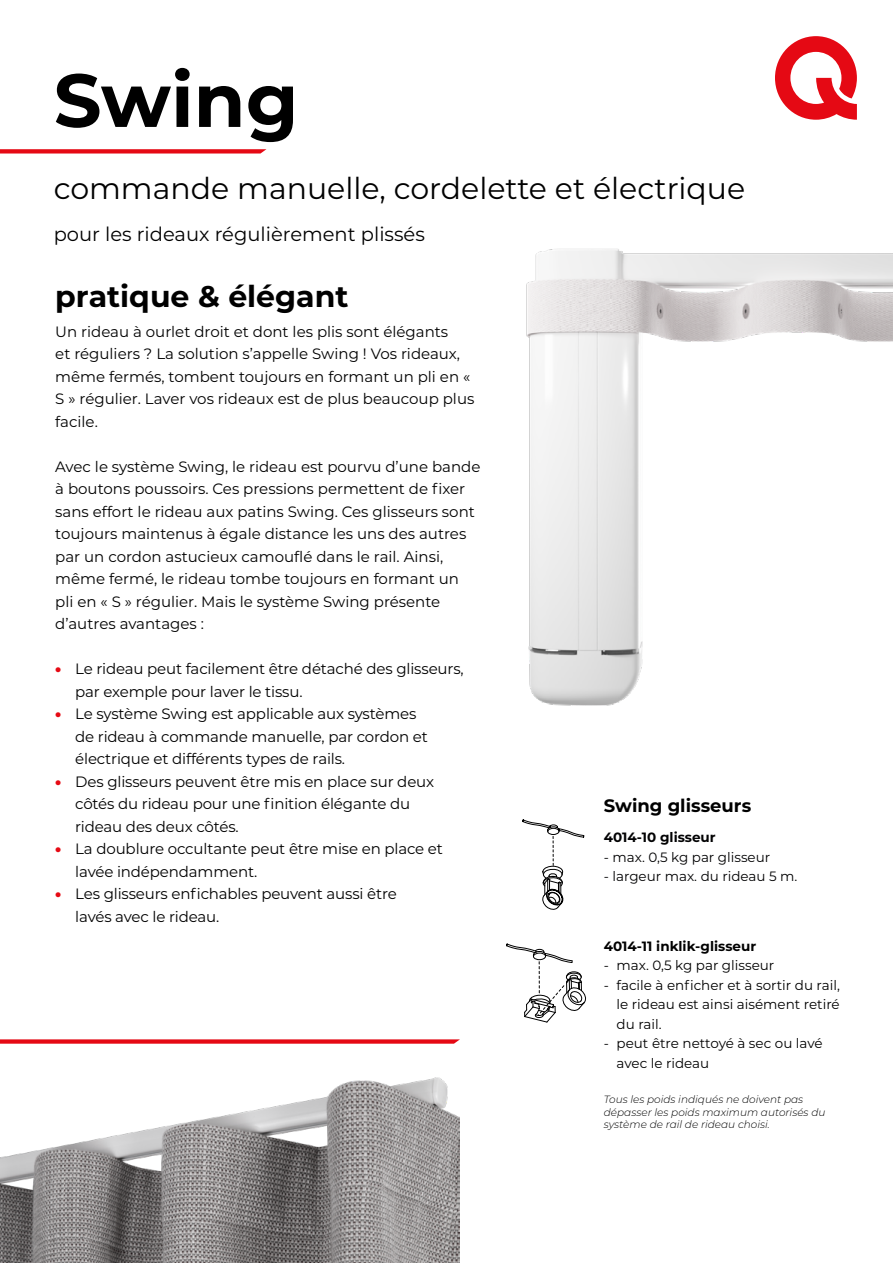
<style>
.page{position:relative;width:893px;height:1263px;background:#fff}
.page>*{position:absolute;margin:0;border:0;box-sizing:border-box;transform-origin:0 0}
.t1{font:700 75px "Montserrat";color:#000}
.t2{font:30px "Montserrat";color:#000}
.t3{font:700 30px "Montserrat";color:#000}
.t4{font:19.5px "Montserrat";color:#000}
.t5{font:700 18px "Montserrat";color:#000}
.t6{font:15px/22.5px "Montserrat";letter-spacing:-.01em;color:#000}
.t7{font:13.5px/19.5px "Montserrat";color:#000;text-align:justify}
.t8{font:13.5px "Montserrat";color:#020203}
.t9{font:700 13.5px "Montserrat";color:#000}
.t10{font:700 13.5px "Montserrat";color:#020203}
.t11{font:italic 300 10.5px/12.6px "Montserrat";color:#000}
.s1{font-weight:900;color:#e60a14}
</style>
<div class="page">
<svg style="left:0;top:1039px;width:460px;height:5px"></svg>
<svg style="left:775px;top:36px;width:82px;height:84px"></svg>
<svg style="left:0;top:149px;width:266px;height:4px"></svg>
<img style="left:0;top:1077px;width:459px;height:186px">
<img style="left:526px;top:248px;width:367px;height:458px">
<svg style="left:522px;top:820px;width:62px;height:90px"></svg>
<svg style="left:506px;top:943px;width:80px;height:79px"></svg>
<h1 class="t1" style="left:54px;top:46px;width:246px">Swing</h1>
<h2 class="t2" style="left:54px;top:168px;width:693px">commande manuelle, cordelette et électrique</h2>
<h3 class="t4" style="left:54px;top:221px;width:373px">pour les rideaux régulièrement plissés</h3>
<h2 class="t3" style="left:55px;top:274px;width:295px">pratique &amp; élégant</h2>
<p class="t6" style="left:55px;top:319px;width:421px">Un rideau à ourlet droit et dont les plis sont élégants<br>et réguliers ? La solution s’appelle Swing ! Vos rideaux, même fermés, tombent toujours en formant un pli en « S » régulier. Laver vos rideaux est de plus beaucoup plus facile.</p>
<p class="t6" style="left:55px;top:454px;width:427px">Avec le système Swing, le rideau est pourvu d’une bande à boutons poussoirs. Ces pressions permettent de fixer sans effort le rideau aux patins Swing. Ces glisseurs sont toujours maintenus à égale distance les uns des autres par un cordon astucieux camouflé dans le rail. Ainsi, même fermé, le rideau tombe toujours en formant un pli en « S » régulier. Mais le système Swing présente d’autres avantages :</p>
<p class="t6" style="left:75px;top:657px;width:390px;text-indent:-20px"><span class="s1">•</span> Le rideau peut facilement être détaché des glisseurs, par exemple pour laver le tissu.</p>
<p class="t6" style="left:75px;top:702px;width:354px;text-indent:-20px"><span class="s1">•</span> Le système Swing est applicable aux systèmes de rideau à commande manuelle, par cordon et électrique et différents types de rails.</p>
<p class="t6" style="left:75px;top:769px;width:360px;text-indent:-20px"><span class="s1">•</span> Des glisseurs peuvent être mis en place sur deux côtés du rideau pour une finition élégante du rideau des deux côtés.</p>
<p class="t6" style="left:75px;top:837px;width:369px;text-indent:-20px"><span class="s1">•</span> La doublure occultante peut être mise en place et lavée indépendamment.</p>
<p class="t6" style="left:75px;top:882px;width:323px;text-indent:-20px"><span class="s1">•</span> Les glisseurs enfichables peuvent aussi être lavés avec le rideau.</p>
<p class="t5" style="left:604px;top:792px;width:149px">Swing glisseurs</p>
<p class="t10" style="left:604px;top:828px;width:113px">4014-10 glisseur</p>
<p class="t8" style="left:604px;top:848px;width:168px">- max. 0,5 kg par glisseur</p>
<p class="t8" style="left:604px;top:867px;width:195px">- largeur max. du rideau 5 m.</p>
<p class="t9" style="left:604px;top:936px;width:154px">4014-11 inklik-glisseur</p>
<p class="t7" style="left:604px;top:955px;width:172px">- max. 0,5 kg par glisseur</p>
<p class="t7" style="left:617px;top:975px;width:225px;text-indent:-13px">- facile à enficher et à sortir du rail, le rideau est ainsi aisément retiré du rail.</p>
<p class="t7" style="left:617px;top:1033px;width:208px;text-indent:-13px">- peut être nettoyé à sec ou lavé avec le rideau</p>
<p class="t11" style="left:604px;top:1093px;width:223px">Tous les poids indiqués ne doivent pas dépasser les poids maximum autorisés du système de rail de rideau choisi.</p>
</div>
